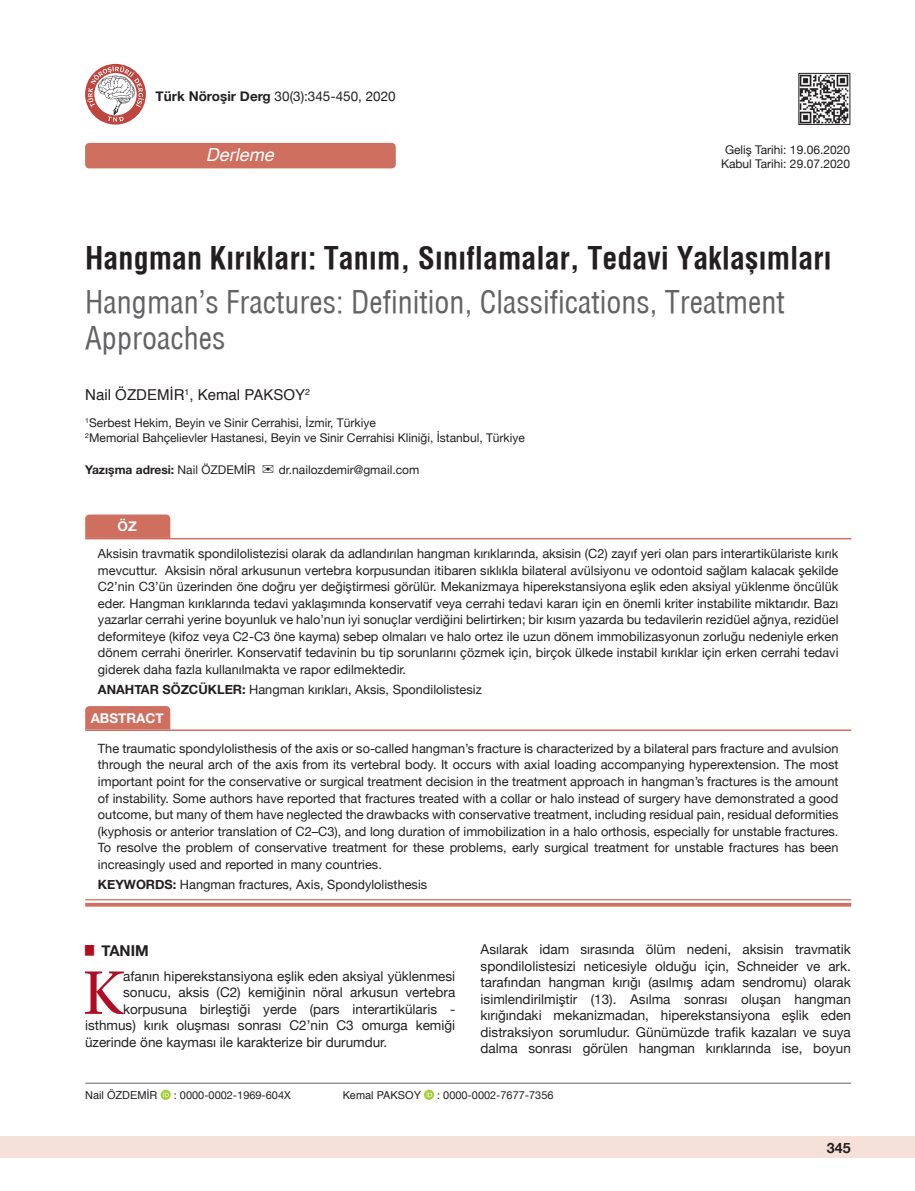
<style>
.page{position:relative;width:915px;height:1191px;background:#fff}
.page>*{position:absolute;margin:0;border:0;box-sizing:border-box;transform-origin:0 0}
.t1{font:61.2px "Utopia";color:#b00c22}
.t2{font:30px/36px "Helvetica Condensed";color:#636366}
.t3{font:700 30px "Helvetica Condens";color:#231f20}
.t4{font:italic 18px "Helvetica";color:#fff}
.t5{font:15px "Helvetica";color:#231f20}
.t6{font:700 15px "Helvetica Neue";color:#231f20}
.t7{font:700 14.25px "Helvetica Neue";color:#231f20}
.t8{font:13.5px/16.5px "Helvetica Neue";color:#231f20;text-align:justify}
.t9{font:700 13.5px "Helvetica Neue";color:#fff}
.t10{font:12.75px/16.5px "Helvetica Neue";color:#231f20;text-align:justify}
.t11{font:12px/14.4px "Helvetica Neue";color:#231f20}
.t12{font:700 12px "Helvetica Neue";color:#231f20}
.t13{font:10.95px "Helvetica Neue";color:#231f20}
.t14{font:10.95px "Helvetica";color:#231f20}
.s1{font-weight:700}
.s2{font-weight:400}
</style>
<div class="page">
<div style="left:0;top:1136px;width:914px;height:22px;background:#f6e1da"></div>
<hr style="left:85px;top:1082px;width:765px;height:1px;background:#636366">
<svg style="left:160px;top:1089px;width:11px;height:10px"></svg>
<svg style="left:163px;top:1091px;width:6px;height:6px"></svg>
<svg style="left:424px;top:1089px;width:10px;height:10px"></svg>
<svg style="left:426px;top:1091px;width:6px;height:6px"></svg>
<img style="left:800px;top:75px;width:47px;height:48px">
<div style="left:798px;top:73px;width:51px;height:52px;border:1px solid #231f20"></div>
<div style="left:85px;top:143px;width:310px;height:25px;background:#ce6f60;border-radius:4px"></div>
<svg style="left:85px;top:64px;width:61px;height:61px"></svg>
<svg style="left:87px;top:66px;width:57px;height:56px"></svg>
<div style="left:85px;top:706px;width:85px;height:23px;background:#ce6f60"></div>
<svg style="left:85px;top:900px;width:765px;height:3px"></svg>
<hr style="left:85px;top:729px;width:765px;height:2px;background:#ce6f60">
<hr style="left:85px;top:899px;width:765px;height:1px;background:#ce6f60">
<hr style="left:85px;top:903px;width:765px;height:3px;background:#ce6f60">
<svg style="left:85px;top:514px;width:85px;height:24px;background:#cf7364"></svg>
<hr style="left:85px;top:538px;width:765px;height:1px;background:#ce6f60">
<p class="t8" style="left:156px;top:89px;width:241px"><span class="s1">Türk Nöroşir Derg</span> 30(3):345-450, 2020</p>
<h3 class="t4" style="left:206px;top:140px;width:70px">Derleme</h3>
<p class="t11" style="left:720px;top:143px;width:130px;text-align:center">Geliş Tarihi: 19.06.2020<br>Kabul Tarihi: 29.07.2020</p>
<h2 class="t3" style="left:85px;top:240px;width:747px">Hangman Kırıkları: Tanım, Sınıflamalar, Tedavi Yaklaşımları</h2>
<h2 class="t2" style="left:85px;top:284px;width:700px">Hangman’s Fractures: Definition, Classifications, Treatment<br>Approaches</h2>
<p class="t5" style="left:85px;top:383px;width:226px">Nail ÖZDEMIR<sup>1</sup>, Kemal PAKSOY<sup>2</sup></p>
<p class="t11" style="left:85px;top:416px;width:441px"><sup>1</sup>Serbest Hekim, Beyin ve Sinir Cerrahisi, İzmir, Türkiye<br><sup>2</sup>Memorial Bahçelievler Hastanesi, Beyin ve Sinir Cerrahisi Kliniği, İstanbul, Türkiye</p>
<p class="t12" style="left:85px;top:460px;width:172px">Yazışma adresi: <span class="s2">Nail ÖZDEMI R</span></p>
<p class="t11" style="left:279px;top:463px;width:142px">dr.nailozdemir@gmail.com</p>
<p class="t9" style="left:118px;top:516px;width:21px">ÖZ</p>
<p class="t10" style="left:98px;top:546px;width:741px">Aksisin travmatik spondilolistezisi olarak da adlandırılan hangman kırıklarında, aksisin (C2) zayıf yeri olan pars interartikülariste kırık mevcuttur. Aksisin nöral arkusunun vertebra korpusundan itibaren sıklıkla bilateral avülsiyonu ve odontoid sağlam kalacak şekilde C2’nin C3’ün üzerinden öne doğru yer değiştirmesi görülür. Mekanizmaya hiperekstansiyona eşlik eden aksiyal yüklenme öncülük eder. Hangman kırıklarında tedavi yaklaşımında konservatif veya cerrahi tedavi kararı için en önemli kriter instabilite miktarıdır. Bazı yazarlar cerrahi yerine boyunluk ve halo’nun iyi sonuçlar verdiğini belirtirken; bir kısım yazarda bu tedavilerin rezidüel ağrıya, rezidüel deformiteye (kifoz veya C2-C3 öne kayma) sebep olmaları ve halo ortez ile uzun dönem immobilizasyonun zorluğu nedeniyle erken dönem cerrahi önerirler. Konservatif tedavinin bu tip sorunlarını çözmek için, birçok ülkede instabil kırıklar için erken cerrahi tedavi giderek daha fazla kullanılmakta ve rapor edilmektedir.</p>
<p class="t10" style="left:98px;top:682px;width:385px"><span class="s1">ANAHTAR SÖZCÜKLER:</span> Hangman kırıkları, Aksis, Spondilolistesiz</p>
<p class="t9" style="left:91px;top:707px;width:75px">ABSTRACT</p>
<p class="t10" style="left:98px;top:741px;width:741px">The traumatic spondylolisthesis of the axis or so-called hangman’s fracture is characterized by a bilateral pars fracture and avulsion through the neural arch of the axis from its vertebral body. It occurs with axial loading accompanying hyperextension. The most important point for the conservative or surgical treatment decision in the treatment approach in hangman’s fractures is the amount of instability. Some authors have reported that fractures treated with a collar or halo instead of surgery have demonstrated a good outcome, but many of them have neglected the drawbacks with conservative treatment, including residual pain, residual deformities (kyphosis or anterior translation of C2–C3), and long duration of immobilization in a halo orthosis, especially for unstable fractures.<br>To resolve the problem of conservative treatment for these problems, early surgical treatment for unstable fractures has been increasingly used and reported in many countries.</p>
<p class="t10" style="left:98px;top:877px;width:330px"><span class="s1">KEYWORDS:</span> Hangman fractures, Axis, Spondylolisthesis</p>
<p class="t6" style="left:85px;top:938px;width:65px"><sup>█</sup> TANIM</p>
<h1 class="t1" style="left:83px;top:957px;width:42px">K</h1>
<p class="t8" style="left:123px;top:968px;width:333px">afanın hiperekstansiyona eşlik eden aksiyal yüklenmesi</p>
<p class="t8" style="left:123px;top:985px;width:333px">sonucu, aksis (C2) kemiğinin nöral arkusun vertebra</p>
<p class="t8" style="left:123px;top:1001px;width:333px">korpusuna birleştiği yerde (pars interartikülaris -</p>
<p class="t8" style="left:85px;top:1018px;width:371px">isthmus) kırık oluşması sonrası C2’nin C3 omurga kemiği</p>
<p class="t8" style="left:85px;top:1034px;width:304px">üzerinde öne kayması ile karakterize bir durumdur.</p>
<p class="t8" style="left:480px;top:941px;width:371px">Asılarak idam sırasında ölüm nedeni, aksisin travmatik spondilolistesizi neticesiyle olduğu için, Schneider ve ark. tarafından hangman kırığı (asılmış adam sendromu) olarak isimlendirilmiştir (13). Asılma sonrası oluşan hangman kırığındaki mekanizmadan, hiperekstansiyona eşlik eden distraksiyon sorumludur. Günümüzde trafik kazaları ve suya dalma sonrası görülen hangman kırıklarında ise, boyun</p>
<p class="t14" style="left:85px;top:1086px;width:74px">Nail ÖZDEMIR</p>
<p class="t13" style="left:174px;top:1087px;width:118px">: 0000-0002-1969-604X</p>
<p class="t14" style="left:342px;top:1086px;width:80px">Kemal PAKSOY</p>
<p class="t13" style="left:437px;top:1087px;width:118px">: 0000-0002-7677-7356</p>
<p class="t7" style="left:826px;top:1137px;width:25px">345</p>
</div>
